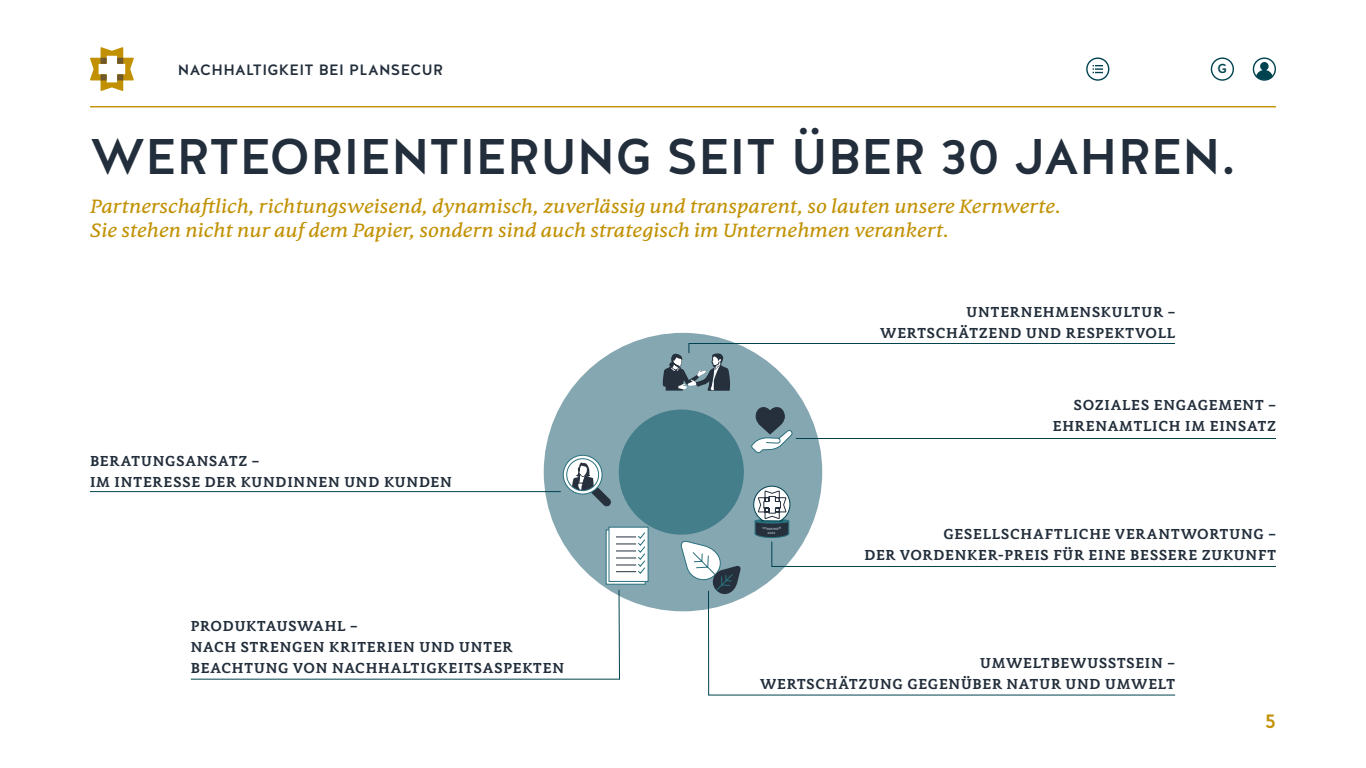
<style>
.page{position:relative;width:1366px;height:768px;background:#fff}
.page>*{position:absolute;margin:0;border:0;box-sizing:border-box;transform-origin:0 0}
.t1{font:500 50px "Halis GR";color:#222e3b}
.t2{font:italic 20px/24px "Filo Pro";color:#c29103}
.t3{font:500 20px "Halis GR";color:#c29103}
.t4{font:700 15px/21px "Filo Pro";letter-spacing:.05em;color:#222e3b;text-align:right}
.t5{font:500 15px "Halis GR";letter-spacing:.025em;color:#222e3b}
.t6{font:500 13px "Halis GR";color:#00434f}
.t7{font:500 3.7px "Noyh";color:#b3c7cf}
</style>
<div class="page">
<svg style="left:90px;top:47px;width:44px;height:44px"></svg>
<hr style="left:90px;top:106px;width:1186px;height:1px;background:#c29103">
<div style="left:544px;top:333px;width:278px;height:278px;background:#85a7b1;border-radius:50%"></div>
<div style="left:619px;top:410px;width:125px;height:125px;background:#447e8a;border-radius:50%"></div>
<hr style="left:90px;top:491px;width:471px;height:1px;background:#00434f">
<svg style="left:190px;top:589px;width:431px;height:91px"></svg>
<hr style="left:796px;top:438px;width:480px;height:1px;background:#00434f">
<svg style="left:707px;top:590px;width:469px;height:106px"></svg>
<svg style="left:751px;top:407px;width:42px;height:46px"></svg>
<div style="left:606px;top:529px;width:40px;height:56px;background:linear-gradient(to bottom,#95b8be,#96b9bf);border:1px solid #29707d"></div>
<div style="left:609px;top:527px;width:40px;height:55px;background:#fff;border:1px solid #29707d"></div>
<svg style="left:616px;top:532px;width:30px;height:42px"></svg>
<svg style="left:563px;top:455px;width:39px;height:39px"></svg>
<div style="left:563px;top:455px;width:40px;height:40px;border:1px solid #29707d;border-radius:50%"></div>
<svg style="left:567px;top:459px;width:32px;height:32px"></svg>
<svg style="left:572px;top:463px;width:39px;height:44px"></svg>
<div style="left:566px;top:458px;width:33px;height:33px;border:1px solid #29707d;border-radius:50%"></div>
<svg style="left:662px;top:342px;width:513px;height:49px"></svg>
<svg style="left:680px;top:540px;width:61px;height:56px"></svg>
<div style="left:1253px;top:57px;width:23px;height:24px;border:1px solid #004350;border-radius:50%"></div>
<svg style="left:1256px;top:70px;width:17px;height:11px"></svg>
<div style="left:1260px;top:62px;width:9px;height:8px;background:#004350;border-radius:50%"></div>
<div style="left:1211px;top:57px;width:23px;height:24px;border:1px solid #004350;border-radius:50%"></div>
<div style="left:1086px;top:57px;width:23px;height:24px;border:1px solid #004350;border-radius:50%"></div>
<svg style="left:1093px;top:65px;width:10px;height:8px"></svg>
<svg style="left:753px;top:485px;width:523px;height:82px"></svg>
<p class="t5" style="left:178px;top:60px;width:267px">NACHHALTIGKEIT BEI PLANSECUR</p>
<p class="t6" style="left:1218px;top:61px;width:11px">G</p>
<h1 class="t1" style="left:90px;top:124px;width:1148px">WERTEORIENTIERUNG SEIT ÜBER 30 JAHREN.</h1>
<h2 class="t2" style="left:90px;top:194px;width:973px">Partnerschaftlich, richtungsweisend, dynamisch, zuverlässig und transparent, so lauten unsere Kernwerte.<br>Sie stehen nicht nur auf dem Papier, sondern sind auch strategisch im Unternehmen verankert.</h2>
<p class="t4" style="left:881px;top:301px;width:296px">UNTERNEHMENSKULTUR –<br>WERTSCHÄTZEND UND RESPEKTVOLL</p>
<p class="t4" style="left:90px;top:450px;width:363px;text-align:left">BERATUNGSANSATZ –<br>IM INTERESSE DER KUNDINNEN UND KUNDEN</p>
<p class="t4" style="left:191px;top:615px;width:375px;text-align:left">PRODUKTAUSWAHL –<br>NACH STRENGEN KRITERIEN UND UNTER<br>BEACHTUNG VON NACHHALTIGKEITSASPEKTEN</p>
<p class="t7" style="left:771px;top:526px;width:3px">E</p>
<p class="t7" style="left:772px;top:531px;width:3px">2</p>
<p class="t4" style="left:1053px;top:394px;width:225px">SOZIALES ENGAGEMENT –<br>EHRENAMTLICH IM EINSATZ</p>
<p class="t4" style="left:864px;top:523px;width:413px">GESELLSCHAFTLICHE VERANTWORTUNG –<br>DER VORDENKER-PREIS FÜR EINE BESSERE ZUKUNFT</p>
<p class="t4" style="left:760px;top:652px;width:416px">UMWELTBEWUSSTSEIN –<br>WERTSCHÄTZUNG GEGENÜBER NATUR UND UMWELT</p>
<h2 class="t3" style="left:1265px;top:708px;width:13px">5</h2>
</div>
